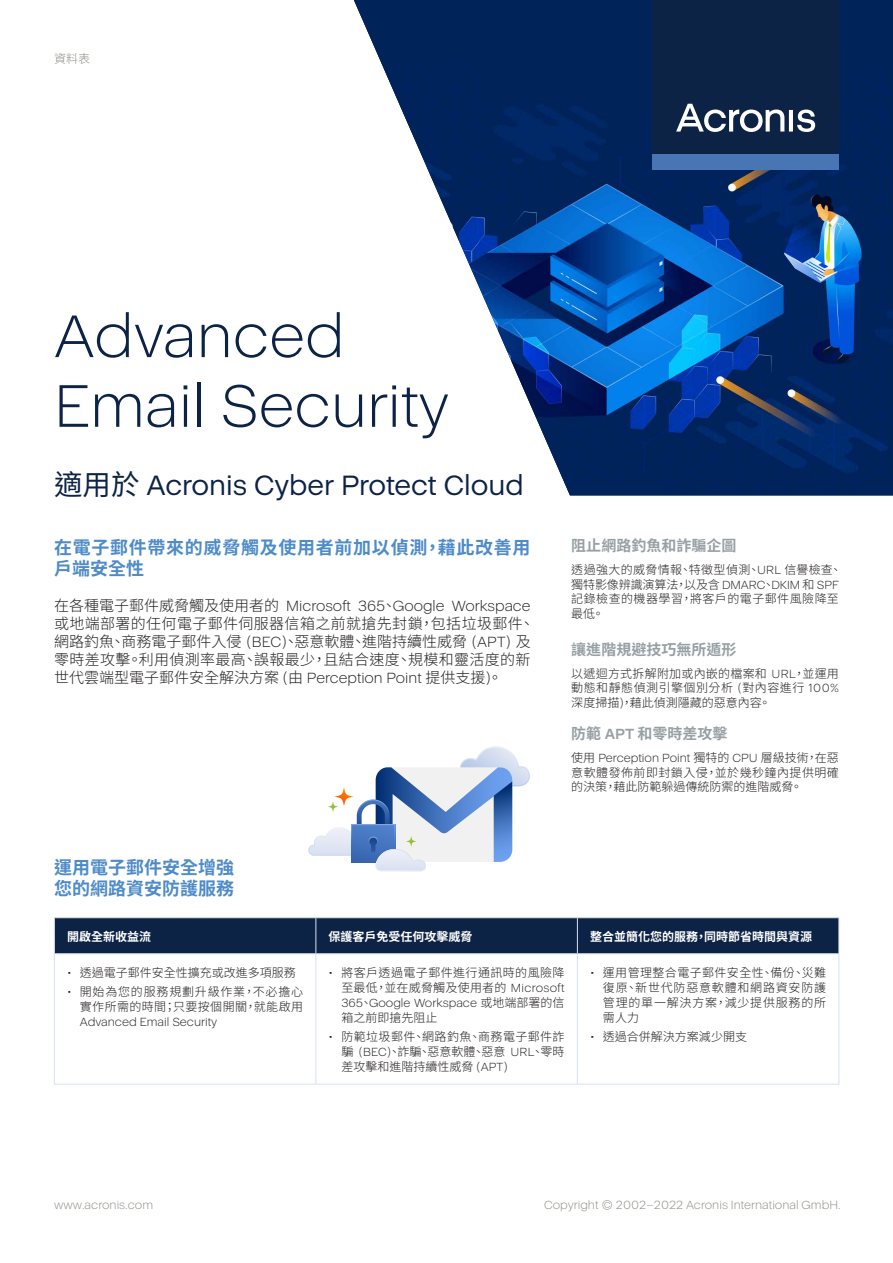
<style>
.page{position:relative;width:893px;height:1263px;background:#fff}
.page>*{position:absolute;margin:0;border:0;box-sizing:border-box;transform-origin:0 0}
.t1{font:300 61.2px/69.6px "Acronis Cyber";color:#0c2346}
.t2{font:28.5px "Acronis Cyber";color:#0c2346}
.t3{font:700 18px/21.6px "Noto Sans TC";letter-spacing:.04em;color:#4e8bc9}
.t4{font:700 18px/21.6px "Noto Sans TC";color:#4e8bc9}
.t5{font:300 15px/18px "Noto Sans TC";letter-spacing:.025em;color:#231f20}
.t6{font:300 15px "Acronis Cyber";color:#231f20}
.t7{font:700 15px "Noto Sans TC";color:#97a0a5}
.t8{font:300 12px/14.4px "Noto Sans TC";letter-spacing:.035em;color:#231f20;text-align:justify}
.t9{font:300 12px "Acronis Cyber";color:#231f20}
.t10{font:300 12px "Acronis Cyber";color:#8f8e88}
.t11{font:300 12px "Noto Sans TC";color:#231f20}
.t12{font:700 12px "Noto Sans TC";color:#fff}
.t13{font:300 12px/15px "Noto Sans TC";letter-spacing:.065em;color:#231f20;text-align:right}
.t14{font:300 12px "Noto Sans TC";color:#8f8e88}
.s1{font-family:"Noto Sans TC"}
.s2{font-size:15.15px}
.s3{font-family:"Acronis Cyber"}
.s4{font-family:"Acronis Cyber";font-size:12.15px}
.s5{font-size:12.15px}
</style>
<div class="page">
<img style="left:354px;top:0;width:539px;height:495px">
<div style="left:653px;top:0;width:186px;height:154px;background:#0c2346"></div>
<div style="left:653px;top:154px;width:186px;height:15px;background:#4876b4"></div>
<div style="left:55px;top:918px;width:783px;height:35px;background:#0c2346"></div>
<svg style="left:55px;top:954px;width:783px;height:130px"></svg>
<hr style="left:54px;top:917px;width:262px;height:1px;background:#d7e0f2">
<hr style="left:54px;top:918px;width:1px;height:35px;background:#d7e0f2">
<hr style="left:316px;top:917px;width:261px;height:1px;background:#d7e0f2">
<hr style="left:577px;top:917px;width:262px;height:1px;background:#d7e0f2">
<hr style="left:315px;top:918px;width:1px;height:35px;background:#d7e0f2">
<hr style="left:577px;top:918px;width:1px;height:35px;background:#d7e0f2">
<hr style="left:838px;top:918px;width:1px;height:35px;background:#d7e0f2">
<hr style="left:54px;top:953px;width:262px;height:1px;background:#d7e0f2">
<hr style="left:54px;top:954px;width:1px;height:130px;background:#d7e0f2">
<hr style="left:316px;top:953px;width:261px;height:1px;background:#d7e0f2">
<hr style="left:577px;top:953px;width:262px;height:1px;background:#d7e0f2">
<hr style="left:315px;top:954px;width:1px;height:130px;background:#d7e0f2">
<hr style="left:577px;top:954px;width:1px;height:130px;background:#d7e0f2">
<hr style="left:838px;top:954px;width:1px;height:130px;background:#d7e0f2">
<hr style="left:54px;top:1084px;width:262px;height:1px;background:#d7e0f2">
<hr style="left:316px;top:1084px;width:261px;height:1px;background:#d7e0f2">
<hr style="left:577px;top:1084px;width:262px;height:1px;background:#d7e0f2">
<svg style="left:676px;top:104px;width:139px;height:28px"></svg>
<svg style="left:308px;top:746px;width:222px;height:125px"></svg>
<p class="t14" style="left:54px;top:52px;width:37px">資料表</p>
<h1 class="t1" style="left:54px;top:301px;width:397px">Advanced<br>Email Security</h1>
<h2 class="t2" style="left:54px;top:468px;width:471px"><span class="s1">適用於</span> Acronis Cyber Protect Cloud</h2>
<h3 class="t3" style="left:54px;top:537px;width:478px">在電子郵件帶來的威脅觸及使用者前加以偵測，藉此改善用戶端安全性</h3>
<p class="t6" style="left:54px;top:597px;width:478px"><span class="s1">在各種電子郵件威脅觸及使用者的</span> Microsoft <span class="s2">365</span><span class="s1">、</span>Google Workspace</p>
<p class="t5" style="left:54px;top:615px;width:482px">或地端部署的任何電子郵件伺服器信箱之前就搶先封鎖，包括垃圾郵件、網路釣魚、商務電子郵件入侵 <span class="s3">(BEC)</span>、惡意軟體、進階持續性威脅 <span class="s3">(APT)</span> 及零時差攻擊。利用偵測率最高、誤報最少，且結合速度、規模和靈活度的新世代雲端型電子郵件安全解決方案 <span class="s3">(</span>由 <span class="s3">Perception Point</span> 提供支援<span class="s3">)</span>。</p>
<h3 class="t4" style="left:54px;top:857px;width:181px">運用電子郵件安全增強您的網路資安防護服務</h3>
<p class="t7" style="left:571px;top:537px;width:166px">阻止網路釣魚和詐騙企圖</p>
<p class="t8" style="left:571px;top:563px;width:272px;text-align:left">透過強大的威脅情報、特徵型偵測、<span class="s3">URL</span> 信譽檢查、獨特影像辨識演算法，以及含 <span class="s3">DMARC</span>、<span class="s3">DKIM</span> 和 <span class="s3">SPF</span>記錄檢查的機器學習，將客戶的電子郵件風險降至最低。</p>
<p class="t7" style="left:571px;top:641px;width:166px">讓進階規避技巧無所遁形</p>
<p class="t8" style="left:571px;top:667px;width:269px">以遞迴方式拆解附加或內嵌的檔案和 <span class="s3">URL</span>，並運用動態和靜態偵測引擎個別分析 <span class="s3">(</span>對內容進行 <span class="s4">100</span><span class="s3">%</span>深度掃描<span class="s3">)</span>，藉此偵測隱藏的惡意內容。</p>
<p class="t7" style="left:571px;top:725px;width:158px">防範 <span class="s3">APT</span> 和零時差攻擊</p>
<p class="t9" style="left:571px;top:751px;width:269px"><span class="s1">使用</span> Perception Point <span class="s1">獨特的</span> CPU <span class="s1">層級技術，在惡</span></p>
<p class="t8" style="left:571px;top:765px;width:269px">意軟體發佈前即封鎖入侵，並於幾秒鐘內提供明確的決策，藉此防範躲過傳統防禦的進階威脅。</p>
<p class="t12" style="left:67px;top:930px;width:85px">開啟全新收益流</p>
<p class="t12" style="left:329px;top:930px;width:145px">保護客戶免受任何攻擊威脅</p>
<p class="t12" style="left:590px;top:930px;width:223px">整合並簡化您的服務，同時節省時間與資源</p>
<p class="t11" style="left:67px;top:966px;width:230px"><span class="s3">•</span> 透過電子郵件安全性擴充或改進多項服務</p>
<p class="t13" style="left:67px;top:985px;width:238px"><span class="s3">•</span> 開始為您的服務規劃升級作業，不必擔心實作所需的時間；只要按個開關，就能啟用</p>
<p class="t9" style="left:80px;top:1015px;width:139px">Advanced Email Security</p>
<p class="t8" style="left:329px;top:965px;width:237px;line-height:15px;text-align:right"><span class="s3">•</span> 將客戶透過電子郵件進行通訊時的風險降至最低，並在威脅觸及使用者的 <span class="s3">Microsoft</span></p>
<p class="t9" style="left:341px;top:996px;width:225px"><span class="s5">365</span><span class="s1">、</span>Google Workspace <span class="s1">或地端部署的信</span></p>
<p class="t11" style="left:341px;top:1011px;width:97px">箱之前即搶先阻止</p>
<p class="t8" style="left:341px;top:1030px;width:225px;line-height:15px;text-indent:-13px"><span class="s3">•</span> 防範垃圾郵件、網路釣魚、商務電子郵件詐騙 <span class="s3">(BEC)</span>、詐騙、惡意軟體、惡意 <span class="s3">URL</span>、零時差攻擊和進階持續性威脅 <span class="s3">(APT)</span></p>
<p class="t8" style="left:603px;top:965px;width:225px;line-height:15px;text-indent:-13px"><span class="s3">•</span> 運用管理整合電子郵件安全性、備份、災難復原、新世代防惡意軟體和網路資安防護管理的單一解決方案，減少提供服務的所需人力</p>
<p class="t11" style="left:590px;top:1030px;width:158px"><span class="s3">•</span> 透過合併解決方案減少開支</p>
<p class="t10" style="left:54px;top:1197px;width:101px">www.acronis.com</p>
<p class="t10" style="left:544px;top:1197px;width:298px">Copyright © <span class="s5">2002</span>–<span class="s5">2022</span> Acronis International GmbH.</p>
</div>
